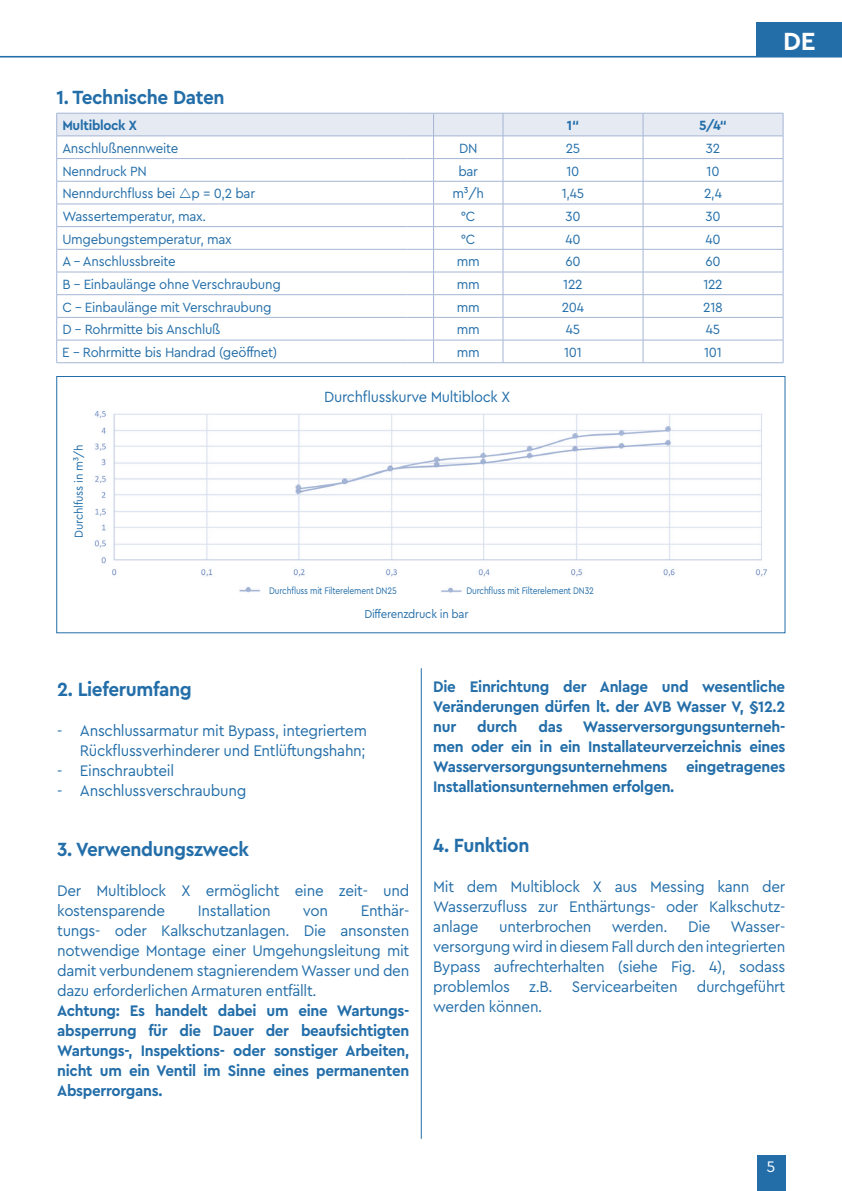
<style>
.page{position:relative;width:842px;height:1191px;background:#fff}
.page>*{position:absolute;margin:0;border:0;box-sizing:border-box;transform-origin:0 0}
.t1{font:700 26px "Cera PRO";color:#fff}
.t2{font:700 20px "Cera PRO";letter-spacing:-.02em;color:#236ea9;scale:.95 1}
.t3{font:16px/20px "Cera PRO";letter-spacing:-.02em;color:#236ea9;text-align:justify;scale:.95 1}
.t4{font:700 16px/20px "Cera PRO";letter-spacing:-.02em;color:#236ea9;text-align:justify;scale:.95 1}
.t5{font:16px "Cera PRO";color:#fff}
.t6{font:15.4px "Cera PRO";letter-spacing:-.02em;color:#236ea9;scale:.95 1}
.t7{font:14px "Cera PRO";letter-spacing:-.02em;color:#236ea9;scale:.95 1}
.t8{font:700 14px "Cera PRO";letter-spacing:-.02em;color:#236ea9;scale:.95 1}
.t9{font:12px "Cera PRO";letter-spacing:-.02em;color:#236ea9;scale:.95 1}
.t10{font:10px "Cera PRO";letter-spacing:-.02em;color:#236ea9;scale:.85 1}
</style>
<div class="page">
<hr style="left:0;top:56px;width:842px;height:2px;background:#236ea9">
<div style="left:757px;top:23px;width:85px;height:34px;background:#236ea9"></div>
<div style="left:757px;top:1155px;width:28px;height:36px;background:#236ea9"></div>
<hr style="left:421px;top:668px;width:1px;height:470px;background:#236ea9">
<img style="left:94px;top:411px;width:673px;height:182px">
<div style="left:56px;top:376px;width:729px;height:257px;border:1px solid #236ea9"></div>
<div style="left:269px;top:585px;width:138px;height:17px;background:#fff"></div>
<div style="left:466px;top:585px;width:138px;height:17px;background:#fff"></div>
<svg style="left:56px;top:113px;width:728px;height:250px"></svg>
<p class="t2" style="left:56px;top:84px;width:178px">1. Technische Daten</p>
<p class="t8" style="left:62px;top:116px;width:80px">Multiblock X</p>
<p class="t8" style="left:567px;top:116px;width:14px">1“</p>
<p class="t8" style="left:699px;top:116px;width:31px">5/4“</p>
<p class="t7" style="left:62px;top:139px;width:124px">Anschlußnennweite</p>
<p class="t7" style="left:459px;top:139px;width:21px">DN</p>
<p class="t7" style="left:566px;top:139px;width:17px">25</p>
<p class="t7" style="left:706px;top:139px;width:16px">32</p>
<p class="t7" style="left:62px;top:162px;width:91px">Nenndruck PN</p>
<p class="t7" style="left:458px;top:162px;width:22px">bar</p>
<p class="t7" style="left:566px;top:162px;width:15px">10</p>
<p class="t7" style="left:707px;top:162px;width:15px">10</p>
<p class="t7" style="left:62px;top:184px;width:204px">Nenndurchfluss bei p = 0,2 bar</p>
<p class="t7" style="left:453px;top:184px;width:35px">m³/h</p>
<p class="t7" style="left:562px;top:184px;width:25px">1,45</p>
<p class="t7" style="left:704px;top:184px;width:20px">2,4</p>
<p class="t7" style="left:62px;top:207px;width:153px">Wassertemperatur, max.</p>
<p class="t7" style="left:461px;top:207px;width:16px">°C</p>
<p class="t7" style="left:565px;top:207px;width:17px">30</p>
<p class="t7" style="left:705px;top:207px;width:17px">30</p>
<p class="t7" style="left:62px;top:230px;width:180px">Umgebungstemperatur, max</p>
<p class="t7" style="left:461px;top:230px;width:16px">°C</p>
<p class="t7" style="left:565px;top:230px;width:18px">40</p>
<p class="t7" style="left:705px;top:230px;width:18px">40</p>
<p class="t7" style="left:62px;top:252px;width:121px">A - Anschlussbreite</p>
<p class="t7" style="left:457px;top:252px;width:26px">mm</p>
<p class="t7" style="left:565px;top:252px;width:18px">60</p>
<p class="t7" style="left:705px;top:252px;width:18px">60</p>
<p class="t7" style="left:62px;top:275px;width:232px">B - Einbaulänge ohne Verschraubung</p>
<p class="t7" style="left:457px;top:275px;width:26px">mm</p>
<p class="t7" style="left:563px;top:275px;width:22px">122</p>
<p class="t7" style="left:703px;top:275px;width:22px">122</p>
<p class="t7" style="left:62px;top:298px;width:222px">C - Einbaulänge mit Verschraubung</p>
<p class="t7" style="left:457px;top:298px;width:26px">mm</p>
<p class="t7" style="left:562px;top:298px;width:25px">204</p>
<p class="t7" style="left:703px;top:298px;width:22px">218</p>
<p class="t7" style="left:62px;top:320px;width:168px">D - Rohrmitte bis Anschluß</p>
<p class="t7" style="left:457px;top:320px;width:26px">mm</p>
<p class="t7" style="left:566px;top:320px;width:17px">45</p>
<p class="t7" style="left:706px;top:320px;width:17px">45</p>
<p class="t7" style="left:62px;top:343px;width:228px">E - Rohrmitte bis Handrad (geöffnet)</p>
<p class="t7" style="left:457px;top:343px;width:26px">mm</p>
<p class="t7" style="left:564px;top:343px;width:20px">101</p>
<p class="t7" style="left:704px;top:343px;width:20px">101</p>
<p class="t9" style="left:71px;top:537px;width:100px;rotate:-90deg">Durchlfuss in m³/h</p>
<p class="t6" style="left:324px;top:386px;width:197px">Durchflusskurve Multiblock X</p>
<p class="t10" style="left:269px;top:583px;width:151px">Durchfluss mit Filterelement DN25</p>
<p class="t10" style="left:466px;top:583px;width:151px">Durchfluss mit Filterelement DN32</p>
<p class="t9" style="left:364px;top:606px;width:111px">Differenzdruck in bar</p>
<h1 class="t1" style="left:783px;top:24px;width:34px">DE</h1>
<p class="t2" style="left:57px;top:676px;width:143px">2. Lieferumfang</p>
<p class="t3" style="left:57px;top:720px;width:327px;text-align:right">- Anschlussarmatur mit Bypass, integriertem<br>Rückflussverhinderer und Entlüftungshahn;</p>
<p class="t3" style="left:57px;top:760px;width:124px">- Einschraubteil</p>
<p class="t3" style="left:57px;top:780px;width:201px">- Anschlussverschraubung</p>
<p class="t2" style="left:57px;top:836px;width:204px">3. Verwendungszweck</p>
<p class="t3" style="left:57px;top:880px;width:372px">Der Multiblock X ermöglicht eine zeit- und kostensparende</p>
<p class="t3" style="left:57px;top:900px;width:372px;text-indent:303px">Enthär&shy;tungs- oder Kalkschutzanlagen. Die ansonsten notwendige Montage einer Umgehungsleitung mit damit verbundenem stagnierendem Wasser und den dazu erforderlichen Armaturen entfällt.</p>
<p class="t4" style="left:57px;top:1000px;width:372px">Achtung: Es handelt dabei um eine Wartungs&shy;absperrung für die Dauer der beaufsichtigten Wartungs-, Inspektions- oder sonstiger Arbeiten, nicht um ein Ventil im Sinne eines permanenten Absperrorgans.</p>
<p class="t3" style="left:198px;top:900px;width:78px">Installation</p>
<p class="t3" style="left:303px;top:900px;width:28px">von</p>
<p class="t4" style="left:433px;top:676px;width:372px">Die Einrichtung der Anlage und wesentliche Veränderungen dürfen lt. der AVB Wasser V, §12.2 nur</p>
<p class="t4" style="left:433px;top:716px;width:372px;text-indent:150px">Wasserversorgungsunterneh&shy;men oder ein in ein Installateurverzeichnis eines Wasserversorgungsunternehmens eingetragenes Installationsunternehmen erfolgen.</p>
<p class="t4" style="left:477px;top:716px;width:44px">durch</p>
<p class="t4" style="left:538px;top:716px;width:27px">das</p>
<p class="t2" style="left:433px;top:832px;width:103px">4. Funktion</p>
<p class="t3" style="left:433px;top:876px;width:372px">Mit dem Multiblock X aus Messing kann der Wasserzufluss zur Enthärtungs- oder Kalkschutz&shy;anlage</p>
<p class="t3" style="left:499px;top:916px;width:98px">unterbrochen</p>
<p class="t3" style="left:612px;top:916px;width:60px">werden.</p>
<p class="t3" style="left:433px;top:916px;width:372px;text-indent:255px">Die Wasser&shy;versorgung wird in diesem Fall durch den integrierten Bypass aufrechterhalten (siehe Fig. 4), sodass problemlos z.B. Servicearbeiten durchgeführt werden können.</p>
<p class="t5" style="left:766px;top:1156px;width:10px">5</p>
</div>
